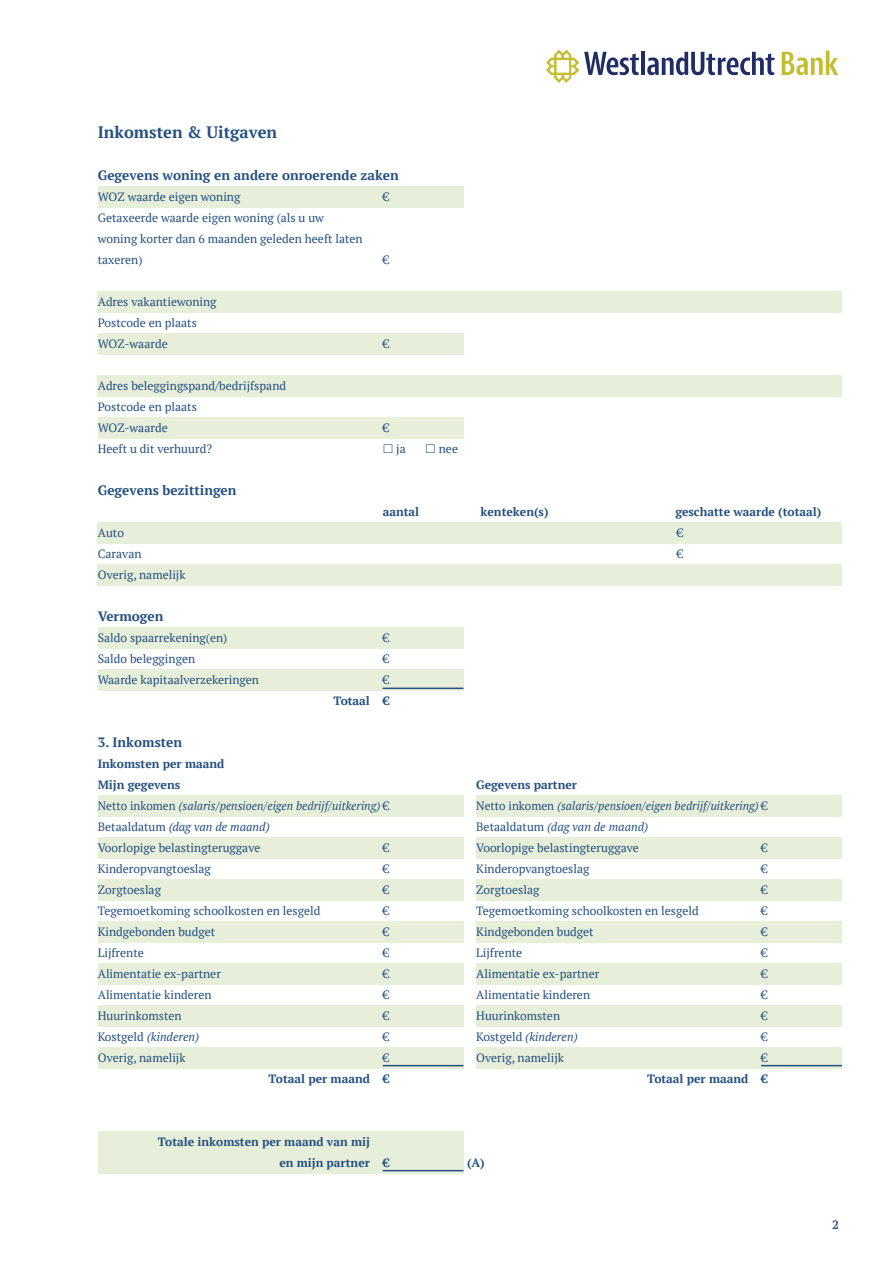
<style>
.page{position:relative;width:893px;height:1263px;background:#fff}
.page>*{position:absolute;margin:0;border:0;box-sizing:border-box;transform-origin:0 0}
.t1{font:700 16.5px "PT Serif";color:#244f81}
.Kop{font:700 13.5px "PT Serif";color:#244f81}
.Basis{font:12px/21px "PT Serif";color:#244f81}
.t2{font:italic 12px "PT Serif";color:#244f81}
.Basis-2{font:700 12px "PT Serif";color:#244f81}
.s1{font-style:normal}
</style>
<div class="page">
<div style="left:98px;top:187px;width:365px;height:21px;background:#e7eed9"></div>
<div style="left:98px;top:292px;width:744px;height:21px;background:#e7eed9"></div>
<div style="left:98px;top:334px;width:365px;height:21px;background:#e7eed9"></div>
<div style="left:98px;top:376px;width:744px;height:21px;background:#e7eed9"></div>
<div style="left:98px;top:418px;width:365px;height:21px;background:#e7eed9"></div>
<div style="left:98px;top:523px;width:744px;height:21px;background:#e7eed9"></div>
<div style="left:98px;top:565px;width:744px;height:21px;background:#e7eed9"></div>
<div style="left:98px;top:628px;width:365px;height:21px;background:#e7eed9"></div>
<div style="left:98px;top:670px;width:365px;height:21px;background:#e7eed9"></div>
<div style="left:98px;top:796px;width:365px;height:21px;background:#e7eed9"></div>
<div style="left:476px;top:796px;width:366px;height:21px;background:#e7eed9"></div>
<div style="left:98px;top:838px;width:365px;height:21px;background:#e7eed9"></div>
<div style="left:476px;top:838px;width:366px;height:21px;background:#e7eed9"></div>
<div style="left:98px;top:880px;width:365px;height:21px;background:#e7eed9"></div>
<div style="left:476px;top:880px;width:366px;height:21px;background:#e7eed9"></div>
<div style="left:98px;top:922px;width:365px;height:21px;background:#e7eed9"></div>
<div style="left:476px;top:922px;width:366px;height:21px;background:#e7eed9"></div>
<div style="left:98px;top:964px;width:365px;height:21px;background:#e7eed9"></div>
<div style="left:476px;top:964px;width:366px;height:21px;background:#e7eed9"></div>
<div style="left:98px;top:1006px;width:365px;height:21px;background:#e7eed9"></div>
<div style="left:476px;top:1006px;width:366px;height:21px;background:#e7eed9"></div>
<div style="left:98px;top:1048px;width:365px;height:21px;background:#e7eed9"></div>
<div style="left:98px;top:1132px;width:365px;height:42px;background:#e7eed9"></div>
<div style="left:476px;top:1048px;width:366px;height:21px;background:#e7eed9"></div>
<svg style="left:782px;top:51px;width:56px;height:24px"></svg>
<hr style="left:641px;top:52px;width:4px;height:23px;background:#202c64">
<svg style="left:647px;top:52px;width:127px;height:23px"></svg>
<svg style="left:546px;top:50px;width:93px;height:33px"></svg>
<hr style="left:383px;top:688px;width:80px;height:1px;background:#244f81">
<hr style="left:383px;top:1065px;width:80px;height:1px;background:#244f81">
<hr style="left:383px;top:1170px;width:80px;height:1px;background:#244f81">
<hr style="left:761px;top:1065px;width:81px;height:1px;background:#244f81">
<p class="t1" style="left:98px;top:121px;width:181px">Inkomsten &amp; Uitgaven</p>
<p class="Kop" style="left:98px;top:166px;width:303px">Gegevens woning en andere onroerende zaken</p>
<p class="Basis" style="left:98px;top:186px;width:144px">WOZ waarde eigen woning</p>
<p class="Basis" style="left:383px;top:186px;width:8px">€</p>
<p class="Basis" style="left:98px;top:207px;width:266px">Getaxeerde waarde eigen woning (als u uw woning korter dan 6 maanden geleden heeft laten taxeren)</p>
<p class="Basis" style="left:383px;top:249px;width:8px">€</p>
<p class="Basis" style="left:98px;top:291px;width:120px">Adres vakantiewoning</p>
<p class="Basis" style="left:98px;top:312px;width:101px">Postcode en plaats</p>
<p class="Basis" style="left:98px;top:333px;width:71px">WOZ-waarde</p>
<p class="Basis" style="left:383px;top:333px;width:8px">€</p>
<p class="Basis" style="left:98px;top:375px;width:190px">Adres beleggingspand/bedrijfspand</p>
<p class="Basis" style="left:98px;top:396px;width:101px">Postcode en plaats</p>
<p class="Basis" style="left:98px;top:417px;width:71px">WOZ-waarde</p>
<p class="Basis" style="left:383px;top:417px;width:8px">€</p>
<p class="Basis" style="left:98px;top:438px;width:116px">Heeft u dit verhuurd?</p>
<p class="Basis" style="left:396px;top:438px;width:11px">ja</p>
<p class="Basis" style="left:439px;top:438px;width:21px">nee</p>
<p class="Kop" style="left:98px;top:481px;width:140px">Gegevens bezittingen</p>
<p class="Basis-2" style="left:383px;top:504px;width:38px">aantal</p>
<p class="Basis-2" style="left:480px;top:504px;width:69px">kenteken(s)</p>
<p class="Basis-2" style="left:675px;top:504px;width:147px">geschatte waarde (totaal)</p>
<p class="Basis" style="left:98px;top:522px;width:28px">Auto</p>
<p class="Basis" style="left:677px;top:522px;width:8px">€</p>
<p class="Basis" style="left:98px;top:543px;width:45px">Caravan</p>
<p class="Basis" style="left:677px;top:543px;width:8px">€</p>
<p class="Basis" style="left:98px;top:564px;width:89px">Overig, namelijk</p>
<p class="Kop" style="left:98px;top:607px;width:67px">Vermogen</p>
<p class="Basis" style="left:98px;top:627px;width:131px">Saldo spaarrekening(en)</p>
<p class="Basis" style="left:383px;top:627px;width:8px">€</p>
<p class="Basis" style="left:98px;top:648px;width:99px">Saldo beleggingen</p>
<p class="Basis" style="left:383px;top:648px;width:8px">€</p>
<p class="Basis" style="left:98px;top:669px;width:163px">Waarde kapitaalverzekeringen</p>
<p class="Basis" style="left:383px;top:669px;width:8px">€</p>
<p class="Basis-2" style="left:333px;top:693px;width:58px">Totaal €</p>
<p class="Kop" style="left:98px;top:733px;width:86px">3. Inkomsten</p>
<p class="Basis-2" style="left:98px;top:756px;width:128px">Inkomsten per maand</p>
<p class="Basis-2" style="left:98px;top:777px;width:84px">Mijn gegevens</p>
<p class="t2" style="left:98px;top:798px;width:293px"><span class="s1">Netto inkomen</span> (salaris/pensioen/eigen bedrijf/uitkering) <span class="s1">€</span></p>
<p class="t2" style="left:98px;top:819px;width:174px"><span class="s1">Betaaldatum</span> (dag van de maand)</p>
<p class="Basis" style="left:98px;top:837px;width:164px">Voorlopige belastingteruggave</p>
<p class="Basis" style="left:383px;top:837px;width:8px">€</p>
<p class="Basis" style="left:98px;top:858px;width:115px">Kinderopvangtoeslag</p>
<p class="Basis" style="left:383px;top:858px;width:8px">€</p>
<p class="Basis" style="left:98px;top:879px;width:65px">Zorgtoeslag</p>
<p class="Basis" style="left:383px;top:879px;width:8px">€</p>
<p class="Basis" style="left:98px;top:900px;width:224px">Tegemoetkoming schoolkosten en lesgeld</p>
<p class="Basis" style="left:383px;top:900px;width:8px">€</p>
<p class="Basis" style="left:98px;top:921px;width:119px">Kindgebonden budget</p>
<p class="Basis" style="left:383px;top:921px;width:8px">€</p>
<p class="Basis" style="left:98px;top:942px;width:48px">Lijfrente</p>
<p class="Basis" style="left:383px;top:942px;width:8px">€</p>
<p class="Basis" style="left:98px;top:963px;width:125px">Alimentatie ex-partner</p>
<p class="Basis" style="left:383px;top:963px;width:8px">€</p>
<p class="Basis" style="left:98px;top:984px;width:115px">Alimentatie kinderen</p>
<p class="Basis" style="left:383px;top:984px;width:8px">€</p>
<p class="Basis" style="left:98px;top:1005px;width:85px">Huurinkomsten</p>
<p class="Basis" style="left:383px;top:1005px;width:8px">€</p>
<p class="t2" style="left:98px;top:1029px;width:103px"><span class="s1">Kostgeld</span> (kinderen)</p>
<p class="Basis" style="left:383px;top:1026px;width:8px">€</p>
<p class="Basis" style="left:98px;top:1047px;width:89px">Overig, namelijk</p>
<p class="Basis" style="left:383px;top:1047px;width:8px">€</p>
<p class="Basis-2" style="left:269px;top:1071px;width:122px">Totaal per maand €</p>
<p class="Basis-2" style="left:476px;top:777px;width:102px">Gegevens partner</p>
<p class="t2" style="left:476px;top:798px;width:293px"><span class="s1">Netto inkomen</span> (salaris/pensioen/eigen bedrijf/uitkering) <span class="s1">€</span></p>
<p class="t2" style="left:476px;top:819px;width:174px"><span class="s1">Betaaldatum</span> (dag van de maand)</p>
<p class="Basis" style="left:476px;top:837px;width:164px">Voorlopige belastingteruggave</p>
<p class="Basis" style="left:761px;top:837px;width:8px">€</p>
<p class="Basis" style="left:476px;top:858px;width:115px">Kinderopvangtoeslag</p>
<p class="Basis" style="left:761px;top:858px;width:8px">€</p>
<p class="Basis" style="left:476px;top:879px;width:65px">Zorgtoeslag</p>
<p class="Basis" style="left:761px;top:879px;width:8px">€</p>
<p class="Basis" style="left:476px;top:900px;width:224px">Tegemoetkoming schoolkosten en lesgeld</p>
<p class="Basis" style="left:761px;top:900px;width:8px">€</p>
<p class="Basis" style="left:476px;top:921px;width:119px">Kindgebonden budget</p>
<p class="Basis" style="left:761px;top:921px;width:8px">€</p>
<p class="Basis" style="left:476px;top:942px;width:48px">Lijfrente</p>
<p class="Basis" style="left:761px;top:942px;width:8px">€</p>
<p class="Basis" style="left:476px;top:963px;width:125px">Alimentatie ex-partner</p>
<p class="Basis" style="left:761px;top:963px;width:8px">€</p>
<p class="Basis" style="left:476px;top:984px;width:115px">Alimentatie kinderen</p>
<p class="Basis" style="left:761px;top:984px;width:8px">€</p>
<p class="Basis" style="left:476px;top:1005px;width:85px">Huurinkomsten</p>
<p class="Basis" style="left:761px;top:1005px;width:8px">€</p>
<p class="t2" style="left:476px;top:1029px;width:103px"><span class="s1">Kostgeld</span> (kinderen)</p>
<p class="Basis" style="left:761px;top:1026px;width:8px">€</p>
<p class="Basis" style="left:476px;top:1047px;width:89px">Overig, namelijk</p>
<p class="Basis" style="left:761px;top:1047px;width:8px">€</p>
<p class="Basis-2" style="left:647px;top:1071px;width:122px">Totaal per maand €</p>
<p class="Basis-2" style="left:158px;top:1134px;width:213px">Totale inkomsten per maand van mij</p>
<p class="Basis-2" style="left:279px;top:1155px;width:112px">en mijn partner €</p>
<p class="Basis-2" style="left:467px;top:1155px;width:19px">(A)</p>
<p class="Basis-2" style="left:832px;top:1217px;width:8px">2</p>
</div>
